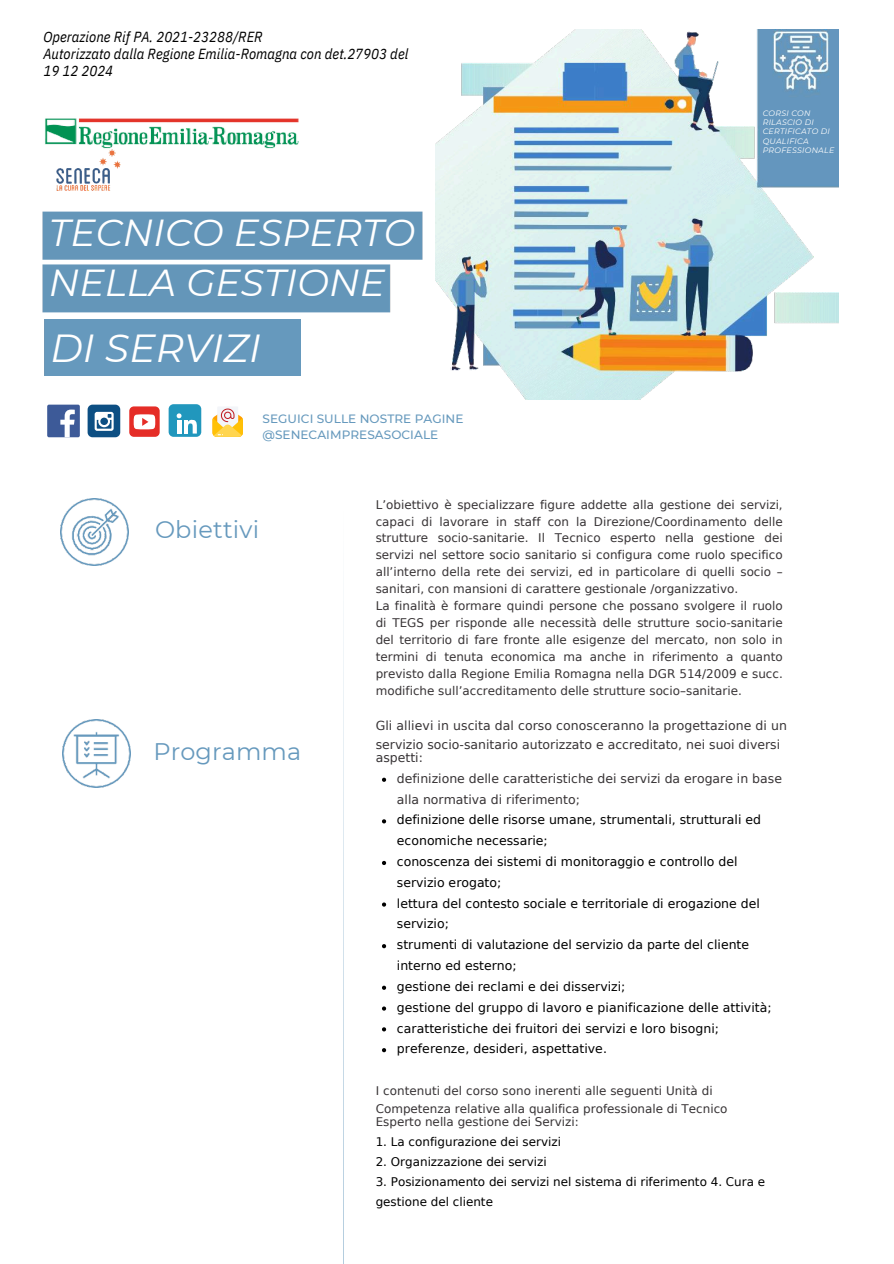
<style>
.page{position:relative;width:894px;height:1264px;background:#fff}
.page>*{position:absolute;margin:0;border:0;box-sizing:border-box;transform-origin:0 0}
.t1{font:italic 39px "Montserrat";letter-spacing:.005em;color:#fff}
.t2{font:italic 37.5px/49.5px "Montserrat";letter-spacing:.005em;color:#fff}
.t3{font:24px "Montserrat";letter-spacing:.005em;color:#6699bd}
.t4{font:italic 14.55px/16.8px "IBM Plex Sans Cond";letter-spacing:.005em;color:#000}
.t5{font:12.45px/20.9px "DejaVu Sans";color:#000}
.t6{font:12.45px/20.9px "DejaVu Sans";color:#383436}
.t7{font:12px/17px "DejaVu Sans";color:#383436}
.t8{font:12px/20px "DejaVu Sans";color:#000}
.t9{font:500 12px/15.8px "Montserrat";letter-spacing:.005em;color:#6699bd}
.t10{font:italic 7.8px/9.1px "Montserrat";letter-spacing:.03em;color:#fff}
</style>
<div class="page">
<img style="left:45px;top:118px;width:254px;height:31px">
<img style="left:435px;top:29px;width:403px;height:370px">
<div style="left:44px;top:319px;width:256px;height:56px;background:#6699bd"></div>
<img style="left:42px;top:211px;width:381px;height:102px">
<img style="left:56px;top:149px;width:64px;height:42px">
<img style="left:61px;top:498px;width:67px;height:67px">
<img style="left:63px;top:719px;width:67px;height:68px">
<svg style="left:343px;top:607px;width:1px;height:656px"></svg>
<div style="left:47px;top:404px;width:33px;height:33px;background:#3d5a98;border-radius:2px"></div>
<svg style="left:60px;top:409px;width:15px;height:28px"></svg>
<div style="left:88px;top:404px;width:32px;height:33px;background:#0d4f83;border-radius:5px"></div>
<svg style="left:95px;top:412px;width:19px;height:19px"></svg>
<div style="left:168px;top:404px;width:33px;height:33px;background:#2197bd;border-radius:5px"></div>
<svg style="left:177px;top:413px;width:20px;height:20px"></svg>
<svg style="left:212px;top:407px;width:31px;height:30px"></svg>
<div style="left:129px;top:406px;width:31px;height:31px;background:#e52d27;border-radius:5px"></div>
<svg style="left:134px;top:414px;width:21px;height:15px"></svg>
<svg style="left:382px;top:777px;width:4px;height:4px"></svg>
<svg style="left:382px;top:819px;width:4px;height:4px"></svg>
<svg style="left:382px;top:860px;width:4px;height:5px"></svg>
<svg style="left:382px;top:902px;width:4px;height:4px"></svg>
<svg style="left:382px;top:944px;width:4px;height:4px"></svg>
<svg style="left:382px;top:985px;width:4px;height:4px"></svg>
<svg style="left:382px;top:1006px;width:4px;height:4px"></svg>
<svg style="left:382px;top:1027px;width:4px;height:4px"></svg>
<svg style="left:382px;top:1048px;width:4px;height:4px"></svg>
<h6 class="t4" style="left:43px;top:29px;width:366px">Operazione Rif PA. 2021-23288/RER<br>Autorizzato dalla Regione Emilia-Romagna con det.27903 del<br>19 12 2024</h6>
<h4 class="t2" style="left:49px;top:208px;width:368px">TECNICO ESPERTO<br>NELLA GESTIONE</h4>
<p class="t1" style="left:50px;top:324px;width:212px">DI SERVIZI</p>
<p class="t9" style="left:262px;top:411px;width:202px">SEGUICI SULLE NOSTRE PAGINE @SENECAIMPRESASOCIALE</p>
<h2 class="t10" style="left:762px;top:109px;width:73px">CORSI CON<br>RILASCIO DI<br>CERTIFICATO DI<br>QUALIFICA<br>PROFESSIONALE</h2>
<p class="t3" style="left:155px;top:515px;width:106px">Obiettivi</p>
<p class="t3" style="left:153px;top:736px;width:149px">Programma</p>
<p class="t7" style="left:375px;top:496px;width:408px">L’obiettivo è specializzare figure addette alla gestione dei servizi, capaci di lavorare in staff con la Direzione/Coordinamento delle strutture socio-sanitarie. Il Tecnico esperto nella gestione dei servizi nel settore socio sanitario si configura come ruolo specifico all’interno della rete dei servizi, ed in particolare di quelli socio – sanitari, con mansioni di carattere gestionale /organizzativo.<br>La finalità è formare quindi persone che possano svolgere il ruolo di TEGS per risponde alle necessità delle strutture socio-sanitarie del territorio di fare fronte alle esigenze del mercato, non solo in termini di tenuta economica ma anche in riferimento a quanto previsto dalla Regione Emilia Romagna nella DGR 514/2009 e succ. modifiche sull’accreditamento delle strutture socio–sanitarie.</p>
<h1 class="t6" style="left:375px;top:716px;width:412px;line-height:18.8px">Gli allievi in uscita dal corso conosceranno la progettazione di un servizio socio-sanitario autorizzato e accreditato, nei suoi diversi</h1>
<p class="t6" style="left:397px;top:747px;width:386px;text-indent:-21px">aspetti:<br>definizione delle caratteristiche dei servizi da erogare in base alla normativa di riferimento;</p>
<p class="t5" style="left:397px;top:809px;width:365px">definizione delle risorse umane, strumentali, strutturali ed economiche necessarie;</p>
<p class="t5" style="left:397px;top:851px;width:342px">conoscenza dei sistemi di monitoraggio e controllo del servizio erogato;</p>
<p class="t5" style="left:397px;top:893px;width:364px">lettura del contesto sociale e territoriale di erogazione del servizio;</p>
<p class="t5" style="left:397px;top:934px;width:353px">strumenti di valutazione del servizio da parte del cliente interno ed esterno;</p>
<h5 class="t5" style="left:397px;top:976px;width:230px">gestione dei reclami e dei disservizi;</h5>
<p class="t5" style="left:397px;top:996px;width:376px">gestione del gruppo di lavoro e pianificazione delle attività;</p>
<h2 class="t5" style="left:397px;top:1017px;width:323px">caratteristiche dei fruitori dei servizi e loro bisogni;</h2>
<p class="t5" style="left:397px;top:1038px;width:211px">preferenze, desideri, aspettative.</p>
<h1 class="t7" style="left:375px;top:1082px;width:353px;line-height:17.9px">I contenuti del corso sono inerenti alle seguenti Unità di<br>Competenza relative alla qualifica professionale di Tecnico</h1>
<h1 class="t7" style="left:375px;top:1113px;width:204px">Esperto nella gestione dei Servizi:</h1>
<h1 class="t8" style="left:375px;top:1131px;width:187px">1. La configurazione dei servizi</h1>
<h1 class="t8" style="left:375px;top:1151px;width:172px">2. Organizzazione dei servizi</h1>
<p class="t8" style="left:375px;top:1171px;width:391px">3. Posizionamento dei servizi nel sistema di riferimento 4. Cura e gestione del cliente</p>
</div>
